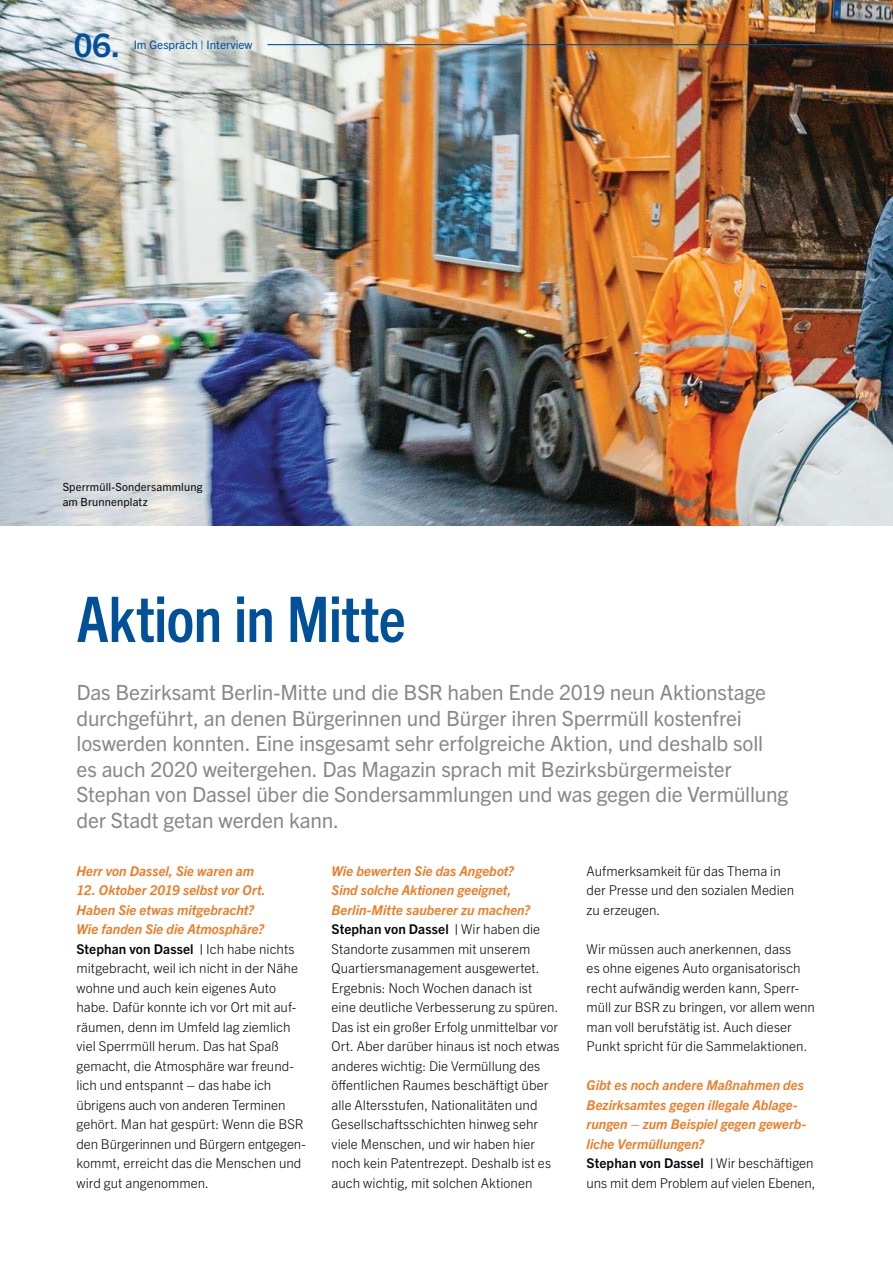
<style>
.page{position:relative;width:893px;height:1263px;background:#fff}
.page>*{position:absolute;margin:0;border:0;box-sizing:border-box;transform-origin:0 0}
.t1{font:700 condensed 63px "Trade Gothic Next LT Pro";letter-spacing:-.015em;color:#00509a}
.t2{font:700 32.4px "Trade Gothic Next LT Pro";color:#00509a}
.t3{font:21px/25.5px "Trade Gothic Next LT Pro";letter-spacing:-.01em;color:#878988}
.t4{font:300 13.5px/19.5px "Trade Gothic Next LT Pro";color:#040809}
.t5{font:italic 700 13.5px/19.5px "Trade Gothic Next LT Pro";color:#ef7a22}
.t6{font:11.7px "Trade Gothic Next LT Pro";color:#00509a}
.t7{font:11.25px/15px "Trade Gothic Next LT Pro";letter-spacing:.01em;color:#040809}
.s1{font-weight:700;font-style:italic;color:#ef7a22}
.s2{font-weight:700}
.s3{font-style:normal;color:#040809}
.s4{font-weight:300;font-style:normal;color:#040809}
</style>
<div class="page">
<img style="left:0;top:0;width:893px;height:525px">
<hr style="left:267px;top:44px;width:626px;height:1px;background:#00509a">
<h2 class="t2" style="left:74px;top:34px;width:48px">06.</h2>
<p class="t6" style="left:134px;top:41px;width:120px">Im Gespräch | Interview</p>
<p class="t7" style="left:63px;top:480px;width:141px">Sperrmüll-Sondersammlung am Brunnenplatz</p>
<h1 class="t1" style="left:77px;top:597px;width:331px">Aktion in Mitte</h1>
<p class="t3" style="left:77px;top:682px;width:713px">Das Bezirksamt Berlin-Mitte und die BSR haben Ende 2019 neun Aktionstage durchgeführt, an denen Bürgerinnen und Bürger ihren Sperrmüll kostenfrei loswerden konnten. Eine insgesamt sehr erfolgreiche Aktion, und deshalb soll es auch 2020 weitergehen. Das Magazin sprach mit Bezirksbürgermeister Stephan von Dassel über die Sondersammlungen und was gegen die Vermüllung der Stadt getan werden kann.</p>
<p class="t5" style="left:77px;top:863px;width:179px">Herr von Dassel, Sie waren am</p>
<p class="t4" style="left:77px;top:882px;width:231px"><span class="s1">12. Oktober 2019 selbst vor Ort.<br>Haben Sie etwas mitgebracht?<br>Wie fanden Sie die Atmosphäre?<br></span><span class="s2">Stephan von Dassel |</span> Ich habe nichts mitgebracht, weil ich nicht in der Nähe wohne und auch kein eigenes Auto habe. Dafür konnte ich vor Ort mit auf&shy;räumen, denn im Umfeld lag ziemlich viel Sperrmüll herum. Das hat Spaß gemacht, die Atmosphäre war freund&shy;lich und entspannt – das habe ich übrigens auch von anderen Terminen gehört. Man hat gespürt: Wenn die BSR den Bürgerinnen und Bürgern entgegen&shy;kommt, erreicht das die Menschen und wird gut angenommen.</p>
<p class="t4" style="left:332px;top:862px;width:229px"><span class="s1">Wie bewerten Sie das Angebot?<br>Sind solche Aktionen geeignet, Berlin-Mitte sauberer zu machen?<br></span><span class="s2">Stephan von Dassel |</span> Wir haben die Standorte zusammen mit unserem Quartiersmanagement ausgewertet.<br>Ergebnis: Noch Wochen danach ist eine deutliche Verbesserung zu spüren.<br>Das ist ein großer Erfolg unmittelbar vor Ort. Aber darüber hinaus ist noch etwas anderes wichtig: Die Vermüllung des öffentlichen Raumes beschäftigt über alle Altersstufen, Nationalitäten und Gesellschaftsschichten hinweg sehr viele Menschen, und wir haben hier noch kein Patentrezept. Deshalb ist es auch wichtig, mit solchen Aktionen</p>
<p class="t4" style="left:587px;top:862px;width:209px">Aufmerksamkeit für das Thema in der Presse und den sozialen Medien zu erzeugen.</p>
<p class="t4" style="left:587px;top:940px;width:230px">Wir müssen auch anerkennen, dass<br>es ohne eigenes Auto organisatorisch recht aufwändig werden kann, Sperr&shy;müll zur BSR zu bringen, vor allem wenn man voll berufstätig ist. Auch dieser Punkt spricht für die Sammelaktionen.</p>
<p class="t5" style="left:587px;top:1077px;width:230px">Gibt es noch andere Maßnahmen des Bezirksamtes gegen illegale Ablage&shy;rungen – zum Beispiel gegen gewerb&shy;liche Vermüllungen?<br><span class="s3">Stephan von Dassel |</span> <span class="s4">Wir beschäftigen uns mit dem Problem auf vielen Ebenen,</span></p>
</div>
